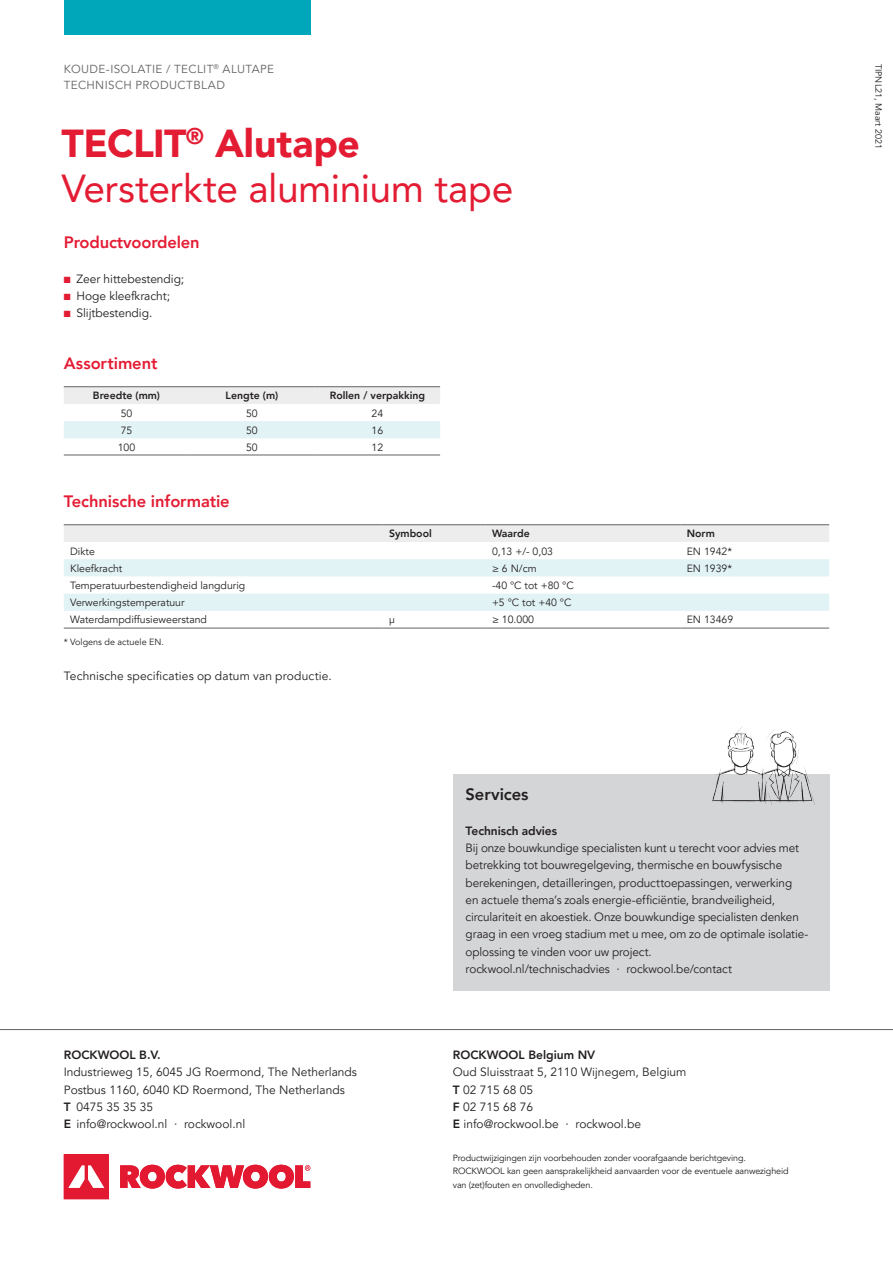
<style>
.page{position:relative;width:893px;height:1263px;background:#fff}
.page>*{position:absolute;margin:0;border:0;box-sizing:border-box;transform-origin:0 0}
.t1{font:39px/45px "Avenir LT Pro";letter-spacing:-.01em;color:#e31c33}
.t2{font:800 16.5px "Avenir LT Pro";letter-spacing:-.005em;color:#e31c33}
.t3{font:800 16.5px "Avenir LT Pro";letter-spacing:-.005em;color:#231f20}
.t4{font:12px/17.2px "Avenir LT Pro";letter-spacing:-.005em;color:#231f20}
.t5{font:800 12px "Avenir LT Pro";color:#231f20}
.t6{font:11.7px/16.5px "Avenir LT Pro";letter-spacing:.035em;color:#636366}
.t7{font:10.5px "Avenir LT Pro";color:#231f20}
.t8{font:800 10.5px "Avenir LT Pro";color:#231f20}
.t9{font:9px/13.5px "Avenir LT Pro";letter-spacing:-.015em;color:#231f20}
.s1{font-weight:900}
.s2{color:#e31c33}
.s3{font-weight:800}
</style>
<div class="page">
<div style="left:64px;top:525px;width:765px;height:17px;background:#ededee"></div>
<svg style="left:64px;top:627px;width:765px;height:1px"></svg>
<svg style="left:64px;top:559px;width:765px;height:52px"></svg>
<hr style="left:64px;top:524px;width:319px;height:1px;background:#636366">
<hr style="left:383px;top:524px;width:103px;height:1px;background:#636366">
<hr style="left:486px;top:524px;width:194px;height:1px;background:#636366">
<hr style="left:680px;top:524px;width:149px;height:1px;background:#636366">
<hr style="left:64px;top:628px;width:319px;height:1px;background:#636366">
<hr style="left:383px;top:628px;width:103px;height:1px;background:#636366">
<hr style="left:486px;top:628px;width:194px;height:1px;background:#636366">
<hr style="left:680px;top:628px;width:149px;height:1px;background:#636366">
<div style="left:64px;top:0;width:246px;height:34px;background:#00a6b9"></div>
<svg style="left:64px;top:1154px;width:246px;height:45px"></svg>
<hr style="left:0;top:1029px;width:893px;height:1px;background:#636366">
<svg style="left:64px;top:387px;width:376px;height:68px"></svg>
<hr style="left:64px;top:386px;width:125px;height:1px;background:#636366">
<hr style="left:189px;top:386px;width:126px;height:1px;background:#636366">
<hr style="left:315px;top:386px;width:125px;height:1px;background:#636366">
<hr style="left:64px;top:455px;width:125px;height:1px;background:#636366">
<hr style="left:189px;top:455px;width:126px;height:1px;background:#636366">
<hr style="left:315px;top:455px;width:125px;height:1px;background:#636366">
<div style="left:453px;top:774px;width:376px;height:216px;background:#d4d5d7"></div>
<img style="left:712px;top:726px;width:103px;height:79px">
<p class="t6" style="left:64px;top:61px;width:212px">KOUDE-ISOLATIE / TECLIT<sup>®</sup> ALUTAPE<br>TECHNISCH PRODUCTBLAD</p>
<h1 class="t1" style="left:62px;top:121px;width:453px"><span class="s1">TECLIT</span><sup>®</sup> <span class="s1">Alutape<br></span>Versterkte aluminium tape</h1>
<h2 class="t2" style="left:64px;top:233px;width:137px">Productvoordelen</h2>
<p class="t4" style="left:64px;top:270px;width:122px"><span class="s2">■</span> Zeer hittebestendig;</p>
<p class="t4" style="left:64px;top:288px;width:108px"><span class="s2">■</span> Hoge kleefkracht;</p>
<p class="t4" style="left:64px;top:305px;width:90px"><span class="s2">■</span> Slijtbestendig.</p>
<h2 class="t2" style="left:64px;top:354px;width:95px">Assortiment</h2>
<p class="t8" style="left:93px;top:389px;width:69px">Breedte (mm)</p>
<p class="t8" style="left:226px;top:389px;width:54px">Lengte (m)</p>
<p class="t8" style="left:330px;top:389px;width:97px">Rollen / verpakking</p>
<p class="t7" style="left:121px;top:407px;width:13px">50</p>
<p class="t7" style="left:246px;top:407px;width:13px">50</p>
<p class="t7" style="left:372px;top:407px;width:13px">24</p>
<p class="t7" style="left:121px;top:424px;width:13px">75</p>
<p class="t7" style="left:246px;top:424px;width:13px">50</p>
<p class="t7" style="left:372px;top:424px;width:13px">16</p>
<p class="t7" style="left:118px;top:441px;width:19px">100</p>
<p class="t7" style="left:246px;top:441px;width:13px">50</p>
<p class="t7" style="left:372px;top:441px;width:13px">12</p>
<h2 class="t2" style="left:64px;top:492px;width:167px">Technische informatie</h2>
<p class="t8" style="left:389px;top:527px;width:44px">Symbool</p>
<p class="t8" style="left:492px;top:527px;width:39px">Waarde</p>
<p class="t8" style="left:687px;top:527px;width:30px">Norm</p>
<p class="t7" style="left:70px;top:545px;width:26px">Dikte</p>
<p class="t7" style="left:492px;top:545px;width:63px">0,13 +/- 0,03</p>
<p class="t7" style="left:687px;top:545px;width:47px">EN 1942*</p>
<p class="t7" style="left:70px;top:562px;width:54px">Kleefkracht</p>
<p class="t7" style="left:492px;top:562px;width:46px">≥ 6 N/cm</p>
<p class="t7" style="left:687px;top:562px;width:47px">EN 1939*</p>
<p class="t7" style="left:70px;top:579px;width:177px">Temperatuurbestendigheid langdurig</p>
<p class="t7" style="left:492px;top:579px;width:83px">-40 °C tot +80 °C</p>
<p class="t7" style="left:70px;top:596px;width:116px">Verwerkingstemperatuur</p>
<p class="t7" style="left:492px;top:596px;width:81px">+5 °C tot +40 °C</p>
<p class="t7" style="left:70px;top:613px;width:138px">Waterdampdiffusieweerstand</p>
<p class="t7" style="left:389px;top:613px;width:7px">μ</p>
<p class="t7" style="left:492px;top:613px;width:44px">≥ 10.000</p>
<p class="t7" style="left:687px;top:613px;width:48px">EN 13469</p>
<p class="t9" style="left:64px;top:635px;width:102px">* Volgens de actuele EN.</p>
<p class="t4" style="left:64px;top:667px;width:270px">Technische specificaties op datum van productie.</p>
<p class="t5" style="left:64px;top:1048px;width:98px">ROCKWOOL B.V.</p>
<p class="t4" style="left:64px;top:1064px;width:295px">Industrieweg 15, 6045 JG Roermond, The Netherlands Postbus 1160, 6040 KD Roermond, The Netherlands<br><span class="s3">T</span> 0475 35 35 35<br><span class="s3">E</span> info@rockwool.nl · rockwool.nl</p>
<h2 class="t3" style="left:466px;top:785px;width:64px">Services</h2>
<p class="t5" style="left:466px;top:824px;width:93px">Technisch advies</p>
<p class="t4" style="left:466px;top:840px;width:344px">Bij onze bouwkundige specialisten kunt u terecht voor advies met betrekking tot bouwregelgeving, thermische en bouwfysische berekeningen, detailleringen, producttoepassingen, verwerking<br>en actuele thema’s zoals energie-efficiëntie, brandveiligheid, circulariteit en akoestiek. Onze bouwkundige specialisten denken graag in een vroeg stadium met u mee, om zo de optimale isolatie&shy;oplossing te vinden voor uw project.<br>rockwool.nl/technischadvies · rockwool.be/contact</p>
<p class="t5" style="left:453px;top:1048px;width:144px">ROCKWOOL Belgium NV</p>
<p class="t4" style="left:453px;top:1064px;width:235px">Oud Sluisstraat 5, 2110 Wijnegem, Belgium<br><span class="s3">T</span> 02 715 68 05<br><span class="s3">F</span> 02 715 68 76<br><span class="s3">E</span> info@rockwool.be · rockwool.be</p>
<p class="t9" style="left:453px;top:1151px;width:337px">Productwijzigingen zijn voorbehouden zonder voorafgaande berichtgeving.<br>ROCKWOOL kan geen aansprakelijkheid aanvaarden voor de eventuele aanwezigheid van (zet)fouten en onvolledigheden.</p>
<p class="t9" style="left:885px;top:64px;width:87px;rotate:90deg">TIPNL21, Maart 2021</p>
</div>
